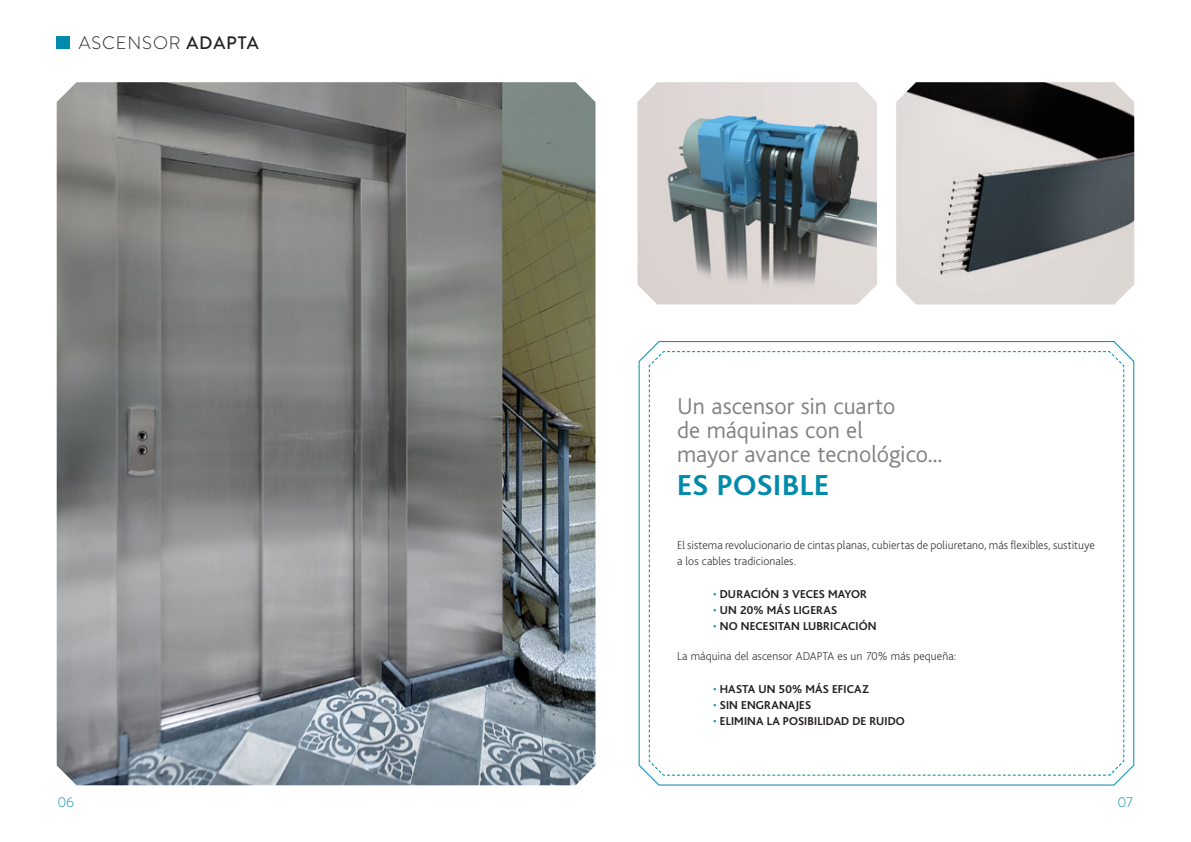
<style>
.page{position:relative;width:1191px;height:842px;background:#fff}
.page>*{position:absolute;margin:0;border:0;box-sizing:border-box;transform-origin:0 0}
.t1{font:700 30.2px "Bliss";letter-spacing:.02em;color:#008aab;scale:1.04 1}
.t2{font:300 24px "Bliss";color:#808285}
.t3{font:300 18px "Brandon Grotesque";letter-spacing:.05em;color:#231f20}
.t4{font:300 14px "Brandon Grotesque";color:#008aab}
.t5{font:200 12px/16px "Bliss";letter-spacing:.005em;color:#231f20}
.viñetas_ok{font:700 12px "Bliss";letter-spacing:.015em;color:#231f20}
.s1{font-weight:500}
.s2{font-weight:300;color:#008aab}
</style>
<div class="page">
<div style="left:57px;top:36px;width:13px;height:13px;background:#008aab"></div>
<svg style="left:638px;top:341px;width:496px;height:444px"></svg>
<svg style="left:648px;top:351px;width:476px;height:425px"></svg>
<img style="left:637px;top:82px;width:240px;height:222px">
<img style="left:896px;top:82px;width:238px;height:222px">
<img style="left:57px;top:82px;width:538px;height:703px">
<h3 class="t3" style="left:79px;top:31px;width:181px">ASCENSOR <span class="s1">ADAPTA</span></h3>
<p class="t2" style="left:677px;top:394px;width:220px">Un ascensor sin cuarto</p>
<p class="t2" style="left:677px;top:418px;width:187px">de máquinas con el</p>
<p class="t2" style="left:677px;top:442px;width:267px">mayor avance tecnológico...</p>
<p class="t1" style="left:677px;top:470px;width:148px">ES POSIBLE</p>
<p class="t5" style="left:677px;top:537px;width:419px">El sistema revolucionario de cintas planas, cubiertas de poliuretano, más flexibles, sustituye a los cables tradicionales.</p>
<p class="viñetas_ok" style="left:713px;top:588px;width:155px"><span class="s2">•</span> DURACIÓN 3 VECES MAYOR</p>
<p class="viñetas_ok" style="left:713px;top:604px;width:126px"><span class="s2">•</span> UN 20% MÁS LIGERAS</p>
<p class="viñetas_ok" style="left:713px;top:620px;width:165px"><span class="s2">•</span> NO NECESITAN LUBRICACIÓN</p>
<p class="t5" style="left:677px;top:648px;width:281px">La máquina del ascensor ADAPTA es un 70% más pequeña:</p>
<p class="viñetas_ok" style="left:713px;top:683px;width:157px"><span class="s2">•</span> HASTA UN 50% MÁS EFICAZ</p>
<p class="viñetas_ok" style="left:713px;top:699px;width:100px"><span class="s2">•</span> SIN ENGRANAJES</p>
<p class="viñetas_ok" style="left:713px;top:715px;width:193px"><span class="s2">•</span> ELIMINA LA POSIBILIDAD DE RUIDO</p>
<p class="t4" style="left:58px;top:792px;width:18px">06</p>
<p class="t4" style="left:1117px;top:792px;width:17px">07</p>
</div>
